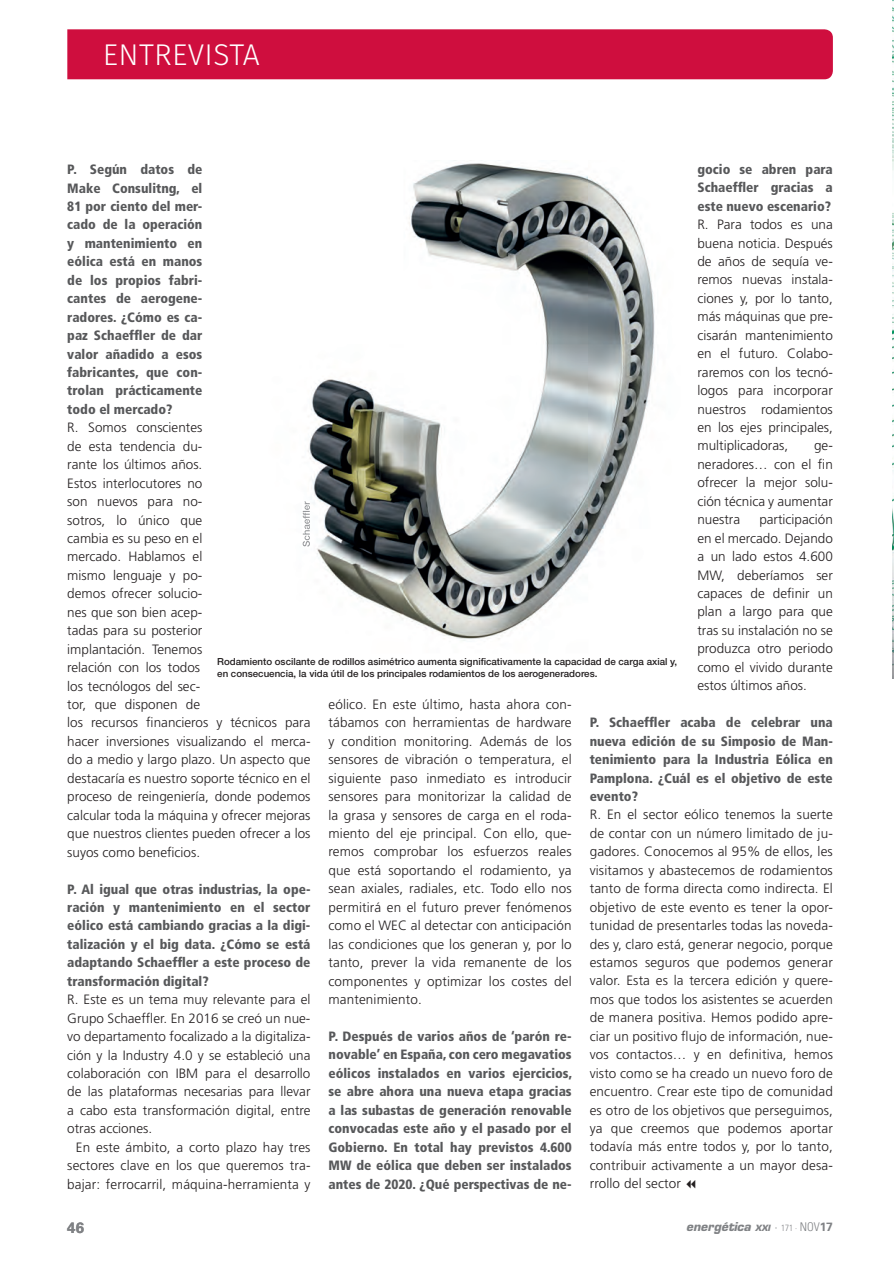
<style>
.page{position:relative;width:894px;height:1263px;background:#fff}
.page>*{position:absolute;margin:0;border:0;box-sizing:border-box;transform-origin:0 0}
.t1{font:300 30px "Fira Sans";letter-spacing:.01em;color:#fff}
.t2{font:700 15px "Univers";color:#808285}
.t3{font:300 13.5px/18.5px "Frutiger";color:#231f20;text-align:justify}
.t4{font:900 condensed 13.5px/18.5px "Frutiger";color:#57585a;text-align:justify}
.t5{font:italic 700 12px "Eurostile";color:#808285}
.t6{font:500 9.75px/11.7px "Helvetica Neue";color:#231f20}
.s1{font-size:8.4px}
.s2{font-family:"Univers";font-weight:300;font-style:normal}
.s3{font-family:"Univers";font-weight:300;font-style:normal;font-stretch:condensed;font-size:9px}
.s4{font-family:"Univers";font-weight:300;font-style:normal;font-stretch:condensed}
.s5{font-family:"Univers";font-style:normal}
</style>
<div class="page">
<div style="left:67px;top:29px;width:766px;height:50px;background:#cf0e3e"></div>
<img style="left:892px;top:7px;width:2px;height:672px">
<img style="left:302px;top:160px;width:353px;height:481px">
<img style="left:303px;top:501px;width:7px;height:45px">
<h1 class="t1" style="left:103px;top:34px;width:158px">ENTREVISTA</h1>
<p class="t4" style="left:697px;top:160px;width:137px">gocio se abren para Schaeffler gracias a este nuevo escenario?</p>
<p class="t3" style="left:697px;top:215px;width:137px">R. Para todos es una buena noticia. Después de años de sequía ve&shy;remos nuevas instala&shy;ciones y, por lo tanto, más máquinas que pre&shy;cisarán mantenimiento en el futuro. Colabo&shy;raremos con los tecnó&shy;logos para incorporar nuestros rodamientos en los ejes principales, multiplicadoras,</p>
<p class="t4" style="left:67px;top:160px;width:137px">P. Según datos de Make Consulitng, el 81 por ciento del mer&shy;cado de la operación y mantenimiento en eólica está en manos de los propios fabri&shy;cantes de aerogene&shy;radores. ¿Cómo es ca&shy;paz Schaeffler de dar valor añadido a esos fabricantes, que con&shy;trolan prácticamente todo el mercado?</p>
<p class="t3" style="left:67px;top:419px;width:245px;text-align:left">R. Somos conscientes<br>de esta tendencia du-<br>rante los últimos años.<br>Estos interlocutores no<br>son nuevos para no-<br>sotros, lo único que<br>cambia es su peso en el<br>mercado. Hablamos el<br>mismo lenguaje y po-<br>demos ofrecer solucio-<br>nes que son bien acep-<br>tadas para su posterior<br>implantación. Tenemos<br>relación con los todos<br>los tecnólogos del sec-<br>tor, que disponen de<br>los recursos financieros y técnicos para hacer inversiones visualizando el merca&shy;do a medio y largo plazo. Un aspecto que destacaría es nuestro soporte técnico en el proceso de reingeniería, donde podemos calcular toda la máquina y ofrecer mejoras que nuestros clientes pueden ofrecer a los suyos como beneficios.</p>
<p class="t4" style="left:67px;top:879px;width:245px">P. Al igual que otras industrias, la ope&shy;ración y mantenimiento en el sector eólico está cambiando gracias a la digi&shy;talización y el big data. ¿Cómo se está adaptando Schaeffler a este proceso de transformación digital?</p>
<p class="t3" style="left:67px;top:990px;width:245px">R. Este es un tema muy relevante para el Grupo Schaeffler. En 2016 se creó un nue&shy;vo departamento focalizado a la digitaliza&shy;ción y la Industry 4.0 y se estableció una colaboración con IBM para el desarrollo de las plataformas necesarias para llevar a cabo esta transformación digital, entre otras acciones.</p>
<p class="t3" style="left:67px;top:1138px;width:245px;text-indent:9px">En este ámbito, a corto plazo hay tres sectores clave en los que queremos tra&shy;bajar: ferrocarril, máquina-herramienta y</p>
<p class="t3" style="left:697px;top:437px;width:137px;text-indent:117px">ge&shy;neradores… con el fin ofrecer la mejor solu&shy;ción técnica y aumentar nuestra</p>
<p class="t3" style="left:697px;top:510px;width:137px;text-indent:62px">participación en el mercado. Dejando a un lado estos 4.600<br>MW, deberíamos ser capaces de definir un plan a largo para que tras su instalación no se produzca otro periodo como el vivido durante estos últimos años.</p>
<p class="t4" style="left:590px;top:713px;width:245px">P. Schaeffler acaba de celebrar una nueva edición de su Simposio de Man&shy;tenimiento para la Industria Eólica en Pamplona. ¿Cuál es el objetivo de este evento?</p>
<p class="t3" style="left:590px;top:806px;width:245px">R. En el sector eólico tenemos la suerte de contar con un número limitado de ju&shy;gadores. Conocemos al 95% de ellos, les visitamos y abastecemos de rodamientos tanto de forma directa como indirecta. El objetivo de este evento es tener la opor&shy;tunidad de presentarles todas las noveda&shy;des y, claro está, generar negocio, porque estamos seguros que podemos generar valor. Esta es la tercera edición y quere&shy;mos que todos los asistentes se acuerden de manera positiva. Hemos podido apre&shy;ciar un positivo flujo de información, nue&shy;vos contactos… y en definitiva, hemos visto como se ha creado un nuevo foro de encuentro. Crear este tipo de comunidad es otro de los objetivos que perseguimos, ya que creemos que podemos aportar todavía más entre todos y, por lo tanto, contribuir activamente a un mayor desa&shy;rrollo del sector</p>
<p class="t6" style="left:217px;top:656px;width:461px">Rodamiento oscilante de rodillos asimétrico aumenta significativamente la capacidad de carga axial y, en consecuencia, la vida útil de los principales rodamientos de los aerogeneradores.</p>
<p class="t3" style="left:328px;top:695px;width:245px">eólico. En este último, hasta ahora con&shy;tábamos con herramientas de hardware y condition monitoring. Además de los sensores de vibración o temperatura, el siguiente paso inmediato es introducir sensores para monitorizar la calidad de la grasa y sensores de carga en el roda&shy;miento del eje principal. Con ello, que&shy;remos comprobar los esfuerzos reales que está soportando el rodamiento, ya sean axiales, radiales, etc. Todo ello nos permitirá en el futuro prever fenómenos como el WEC al detectar con anticipación las condiciones que los generan y, por lo tanto, prever la vida remanente de los componentes y optimizar los costes del mantenimiento.</p>
<p class="t4" style="left:328px;top:1027px;width:245px">P. Después de varios años de ‘parón re&shy;novable’ en España, con cero megavatios eólicos instalados en varios ejercicios, se abre ahora una nueva etapa gracias a las subastas de generación renovable convocadas este año y el pasado por el Gobierno. En total hay previstos 4.600<br>MW de eólica que deben ser instalados antes de 2020. ¿Qué perspectivas de ne-</p>
<p class="t2" style="left:67px;top:1219px;width:18px">46</p>
<p class="t5" style="left:686px;top:1219px;width:148px">energética <span class="s1">XXI</span> <span class="s2">·</span> <span class="s3">171 ·</span> <span class="s4">NOV</span><span class="s5">17</span></p>
</div>
